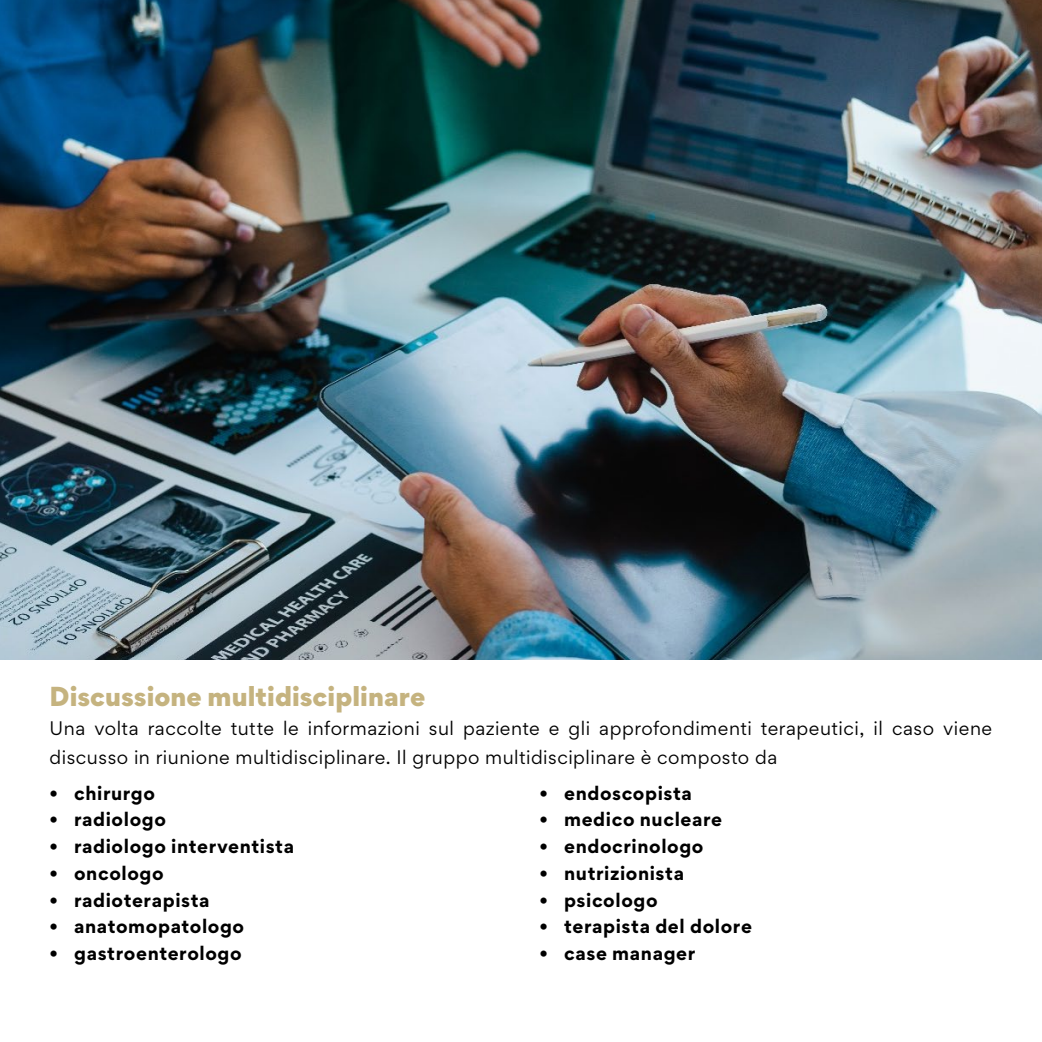
<style>
.page{position:relative;width:1042px;height:1042px;background:#fff}
.page>*{position:absolute;margin:0;border:0;box-sizing:border-box;transform-origin:0 0}
.t1{font:900 24.5px "Gordita";letter-spacing:.005em;color:#c5b37f}
.t2{font:700 17.5px "Gordita";letter-spacing:.035em;color:#000}
.t3{font:17.5px/29.4px "Gordita";letter-spacing:.025em;color:#000}
</style>
<div class="page">
<img style="left:0;top:0;width:1042px;height:660px">
<h1 class="t1" style="left:50px;top:676px;width:377px">Discussione multidisciplinare</h1>
<p class="t3" style="left:50px;top:713px;width:944px">Una volta raccolte tutte le informazioni sul paziente e gli approfondimenti terapeutici, il caso viene discusso in riunione multidisciplinare. Il gruppo multidisciplinare è composto da</p>
<p class="t2" style="left:50px;top:779px;width:107px">• chirurgo</p>
<p class="t2" style="left:50px;top:805px;width:118px">• radiologo</p>
<p class="t2" style="left:50px;top:832px;width:246px">• radiologo interventista</p>
<p class="t2" style="left:50px;top:859px;width:116px">• oncologo</p>
<p class="t2" style="left:50px;top:886px;width:162px">• radioterapista</p>
<p class="t2" style="left:50px;top:912px;width:196px">• anatomopatologo</p>
<p class="t2" style="left:50px;top:939px;width:194px">• gastroenterologo</p>
<p class="t2" style="left:539px;top:779px;width:154px">• endoscopista</p>
<p class="t2" style="left:539px;top:805px;width:184px">• medico nucleare</p>
<p class="t2" style="left:539px;top:832px;width:165px">• endocrinologo</p>
<p class="t2" style="left:539px;top:859px;width:146px">• nutrizionista</p>
<p class="t2" style="left:539px;top:886px;width:120px">• psicologo</p>
<p class="t2" style="left:539px;top:912px;width:214px">• terapista del dolore</p>
<p class="t2" style="left:539px;top:939px;width:157px">• case manager</p>
</div>
